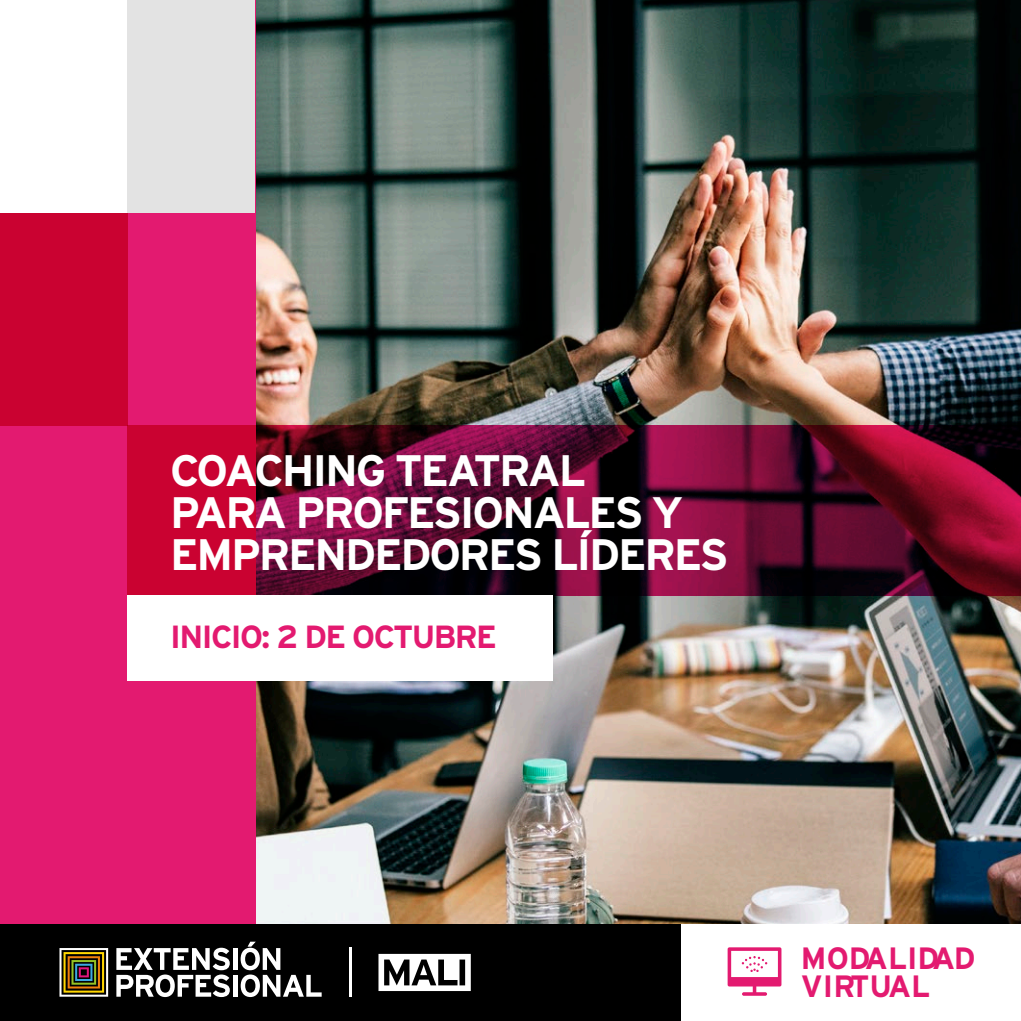
<style>
.page{position:relative;width:1021px;height:1021px;background:#fff}
.page>*{position:absolute;margin:0;border:0;box-sizing:border-box;transform-origin:0 0}
.t1{font:700 44px "Interstate";letter-spacing:-.05em;color:#fff}
.t2{font:700 32px "Interstate";letter-spacing:-.05em;color:#e31a70}
.t3{font:700 30.8px/28.4px "Interstate";color:#e31a70}
</style>
<div class="page">
<img style="left:255px;top:0;width:765px;height:924px">
<div style="left:0;top:0;width:255px;height:1020px;background:#e31a70"></div>
<div style="left:0;top:213px;width:128px;height:212px;background:#ca0231"></div>
<div style="left:0;top:0;width:128px;height:213px;background:#fff"></div>
<div style="left:128px;top:0;width:127px;height:213px;background:#e3e3e3"></div>
<svg style="left:128px;top:425px;width:892px;height:170px;background:#68082a"></svg>
<div style="left:0;top:924px;width:680px;height:96px;background:#000"></div>
<svg style="left:378px;top:953px;width:93px;height:38px"></svg>
<svg style="left:59px;top:948px;width:49px;height:48px"></svg>
<hr style="left:233px;top:948px;width:4px;height:21px;background:#fff">
<svg style="left:116px;top:947px;width:114px;height:50px"></svg>
<hr style="left:233px;top:974px;width:4px;height:22px;background:#fff">
<svg style="left:241px;top:941px;width:80px;height:56px"></svg>
<hr style="left:349px;top:947px;width:2px;height:50px;background:#fff">
<svg style="left:727px;top:947px;width:54px;height:48px"></svg>
<div style="left:128px;top:595px;width:425px;height:85px;background:#fff"></div>
<p class="t1" style="left:170px;top:446px;width:417px">COACHING TEATRAL</p>
<p class="t1" style="left:170px;top:488px;width:514px">PARA PROFESIONALES Y</p>
<p class="t1" style="left:170px;top:530px;width:560px">EMPRENDEDORES LÍDERES</p>
<p class="t2" style="left:170px;top:619px;width:328px">INICIO: 2 DE OCTUBRE</p>
<p class="t3" style="left:801px;top:943px;width:176px">MODALIDAD<br>VIRTUAL</p>
</div>
